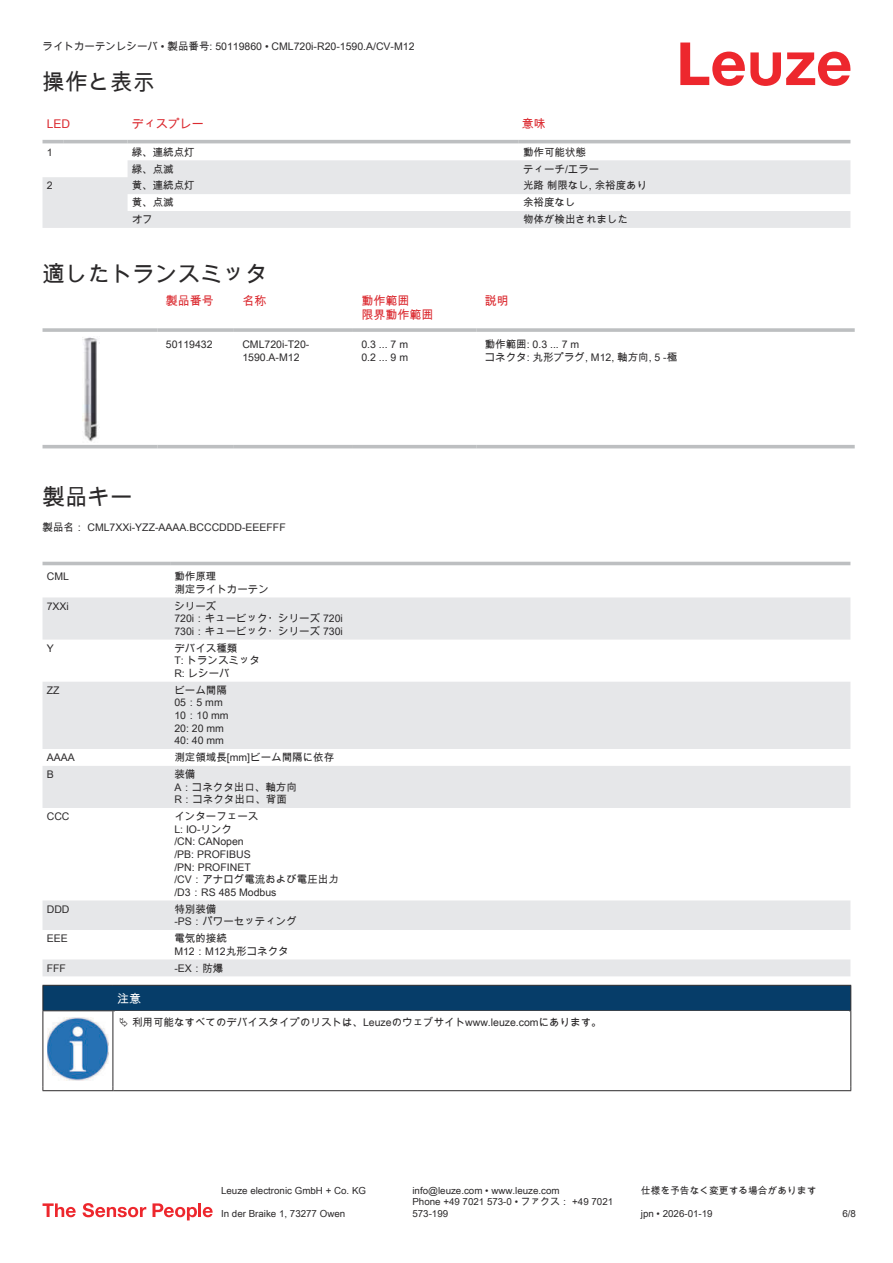
<style>
.page{position:relative;width:893px;height:1263px;background:#fff}
.page>*{position:absolute;margin:0;border:0;box-sizing:border-box;transform-origin:0 0}
.t1{font:22.5px "Arial Unicode MS";color:#2b292a}
.t2{font:12px/14.4px "Arial Unicode MS";color:#db2a30}
.t3{font:12px "Arial Unicode MS";color:#fff}
.t4{font:10.5px/12.6px "Arial Unicode MS";color:#2b292a}
.t5{font:9.75px/11.7px "Arial Unicode MS";color:#2b292a}
</style>
<div class="page">
<svg style="left:680px;top:43px;width:170px;height:43px"></svg>
<svg style="left:43px;top:143px;width:807px;height:1px"></svg>
<svg style="left:43px;top:160px;width:807px;height:68px;fill:#e6e7e9"></svg>
<hr style="left:43px;top:140px;width:21px;height:3px;background:#bdbfc1">
<hr style="left:64px;top:140px;width:64px;height:3px;background:#bdbfc1">
<hr style="left:128px;top:140px;width:391px;height:3px;background:#bdbfc1">
<hr style="left:519px;top:140px;width:331px;height:3px;background:#bdbfc1">
<svg style="left:43px;top:337px;width:812px;height:112px"></svg>
<svg style="left:43px;top:328px;width:114px;height:4px"></svg>
<hr style="left:157px;top:328px;width:77px;height:4px;background:#c6c8c9">
<svg style="left:234px;top:328px;width:119px;height:4px"></svg>
<svg style="left:353px;top:328px;width:123px;height:4px"></svg>
<hr style="left:476px;top:328px;width:379px;height:4px;background:#c6c8c9">
<hr style="left:43px;top:445px;width:114px;height:3px;background:#bdbfc1">
<hr style="left:157px;top:445px;width:77px;height:3px;background:#bdbfc1">
<hr style="left:234px;top:445px;width:119px;height:3px;background:#bdbfc1">
<hr style="left:353px;top:445px;width:123px;height:3px;background:#bdbfc1">
<hr style="left:476px;top:445px;width:379px;height:3px;background:#bdbfc1">
<img style="left:83px;top:337px;width:17px;height:105px">
<div style="left:43px;top:561px;width:807px;height:5px;background:#ececed"></div>
<svg style="left:43px;top:597px;width:807px;height:379px;fill:#e6e7e9"></svg>
<hr style="left:43px;top:562px;width:127px;height:3px;background:#bdbfc1">
<hr style="left:170px;top:562px;width:680px;height:3px;background:#bdbfc1">
<svg style="left:43px;top:1203px;width:33px;height:14px"></svg>
<svg style="left:83px;top:1203px;width:63px;height:14px"></svg>
<svg style="left:153px;top:1203px;width:44px;height:17px"></svg>
<hr style="left:198px;top:1203px;width:3px;height:14px;background:#ed272d">
<svg style="left:203px;top:1207px;width:10px;height:10px"></svg>
<div style="left:43px;top:985px;width:808px;height:26px;background:#063d69"></div>
<hr style="left:113px;top:1010px;width:738px;height:1px;background:#2b292a">
<hr style="left:43px;top:1011px;width:1px;height:75px;background:#2b292a">
<hr style="left:113px;top:1011px;width:1px;height:75px;background:#2b292a">
<hr style="left:850px;top:1011px;width:1px;height:75px;background:#2b292a">
<hr style="left:43px;top:1090px;width:70px;height:1px;background:#2b292a">
<hr style="left:113px;top:1090px;width:738px;height:1px;background:#2b292a">
<img style="left:47px;top:1017px;width:61px;height:63px">
<p class="t4" style="left:43px;top:40px;width:374px">ライトカーテンレシーバ • 製品番号: 50119860 • CML720i-R20-1590.A/CV-M12</p>
<h1 class="t1" style="left:43px;top:66px;width:114px">操作と表示</h1>
<p class="t2" style="left:47px;top:116px;width:25px">LED</p>
<p class="t2" style="left:132px;top:116px;width:73px">ディスプレー</p>
<p class="t2" style="left:522px;top:116px;width:25px">意味</p>
<p class="t4" style="left:47px;top:145px;width:7px">1</p>
<p class="t4" style="left:132px;top:145px;width:64px">緑、連続点灯</p>
<p class="t4" style="left:523px;top:145px;width:64px">動作可能状態</p>
<p class="t4" style="left:132px;top:162px;width:43px">緑、点滅</p>
<p class="t4" style="left:523px;top:162px;width:78px">ティーチ/エラー</p>
<p class="t4" style="left:47px;top:179px;width:7px">2</p>
<p class="t4" style="left:132px;top:179px;width:64px">黄、連続点灯</p>
<p class="t4" style="left:523px;top:179px;width:126px">光路 制限なし, 余裕度あり</p>
<p class="t4" style="left:132px;top:196px;width:43px">黄、点滅</p>
<p class="t4" style="left:523px;top:196px;width:54px">余裕度なし</p>
<p class="t4" style="left:132px;top:213px;width:22px">オフ</p>
<p class="t4" style="left:523px;top:213px;width:106px">物体が検出されました</p>
<h1 class="t1" style="left:43px;top:257px;width:227px">適したトランスミッタ</h1>
<p class="t2" style="left:166px;top:293px;width:49px">製品番号</p>
<p class="t2" style="left:242px;top:293px;width:25px">名称</p>
<p class="t2" style="left:361px;top:293px;width:74px">動作範囲<br>限界動作範囲</p>
<p class="t2" style="left:485px;top:293px;width:25px">説明</p>
<p class="t4" style="left:166px;top:338px;width:48px">50119432</p>
<p class="t4" style="left:242px;top:338px;width:69px">CML720i-T20-<br>1590.A-M12</p>
<p class="t4" style="left:361px;top:338px;width:48px">0.3 ... 7 m<br>0.2 ... 9 m</p>
<p class="t4" style="left:485px;top:338px;width:194px">動作範囲: 0.3 ... 7 m<br>コネクタ: 丸形プラグ, M12, 軸方向, 5 -極</p>
<h1 class="t1" style="left:43px;top:481px;width:91px">製品キー</h1>
<p class="t4" style="left:43px;top:521px;width:245px">製品名： CML7XXi-YZZ-AAAA.BCCCDDD-EEEFFF</p>
<p class="t4" style="left:47px;top:570px;width:24px">CML</p>
<p class="t4" style="left:174px;top:570px;width:96px">動作原理<br>測定ライトカーテン</p>
<p class="t4" style="left:47px;top:599px;width:24px">7XXi</p>
<p class="t4" style="left:174px;top:599px;width:170px">シリーズ<br>720i：キュービック・シリーズ 720i<br>730i：キュービック・シリーズ 730i</p>
<p class="t4" style="left:47px;top:642px;width:9px">Y</p>
<p class="t4" style="left:174px;top:641px;width:87px">デバイス種類<br>T: トランスミッタ<br>R: レシーバ</p>
<p class="t4" style="left:47px;top:684px;width:14px">ZZ</p>
<p class="t4" style="left:174px;top:684px;width:56px">ビーム間隔<br>05：5 mm<br>10：10 mm<br>20: 20 mm<br>40: 40 mm</p>
<p class="t4" style="left:47px;top:751px;width:30px">AAAA</p>
<p class="t4" style="left:174px;top:751px;width:161px">測定領域長[mm]ビーム間隔に依存</p>
<p class="t4" style="left:47px;top:768px;width:9px">B</p>
<p class="t4" style="left:174px;top:768px;width:124px">装備<br>A：コネクタ出口、軸方向<br>R：コネクタ出口、背面</p>
<p class="t4" style="left:47px;top:810px;width:24px">CCC</p>
<p class="t4" style="left:174px;top:810px;width:166px">インターフェース<br>L: IO-リンク<br>/CN: CANopen<br>/PB: PROFIBUS<br>/PN: PROFINET<br>/CV：アナログ電流および電圧出力/D3：RS 485 Modbus</p>
<p class="t4" style="left:47px;top:902px;width:24px">DDD</p>
<p class="t4" style="left:174px;top:902px;width:124px">特別装備<br>-PS：パワーセッティング</p>
<p class="t4" style="left:47px;top:932px;width:23px">EEE</p>
<p class="t4" style="left:174px;top:932px;width:116px">電気的接続<br>M12：M12丸形コネクタ</p>
<p class="t4" style="left:47px;top:962px;width:21px">FFF</p>
<p class="t4" style="left:174px;top:961px;width:51px">-EX：防爆</p>
<p class="t3" style="left:117px;top:990px;width:25px">注意</p>
<p class="t4" style="left:132px;top:1015px;width:471px">利用可能なすべてのデバイスタイプのリストは、Leuzeのウェブサイトwww.leuze.comにあります。</p>
<p class="t5" style="left:221px;top:1184px;width:146px">Leuze electronic GmbH + Co. KG</p>
<p class="t5" style="left:412px;top:1184px;width:149px">info@leuze.com • www.leuze.com</p>
<p class="t5" style="left:641px;top:1184px;width:177px">仕様を予告なく変更する場合があります</p>
<p class="t5" style="left:221px;top:1207px;width:126px">In der Braike 1, 73277 Owen</p>
<p class="t5" style="left:412px;top:1196px;width:202px">Phone +49 7021 573-0 • ファクス： +49 7021<br>573-199</p>
<p class="t5" style="left:641px;top:1207px;width:73px">jpn • 2026-01-19</p>
<p class="t5" style="left:842px;top:1207px;width:15px">6/8</p>
</div>
